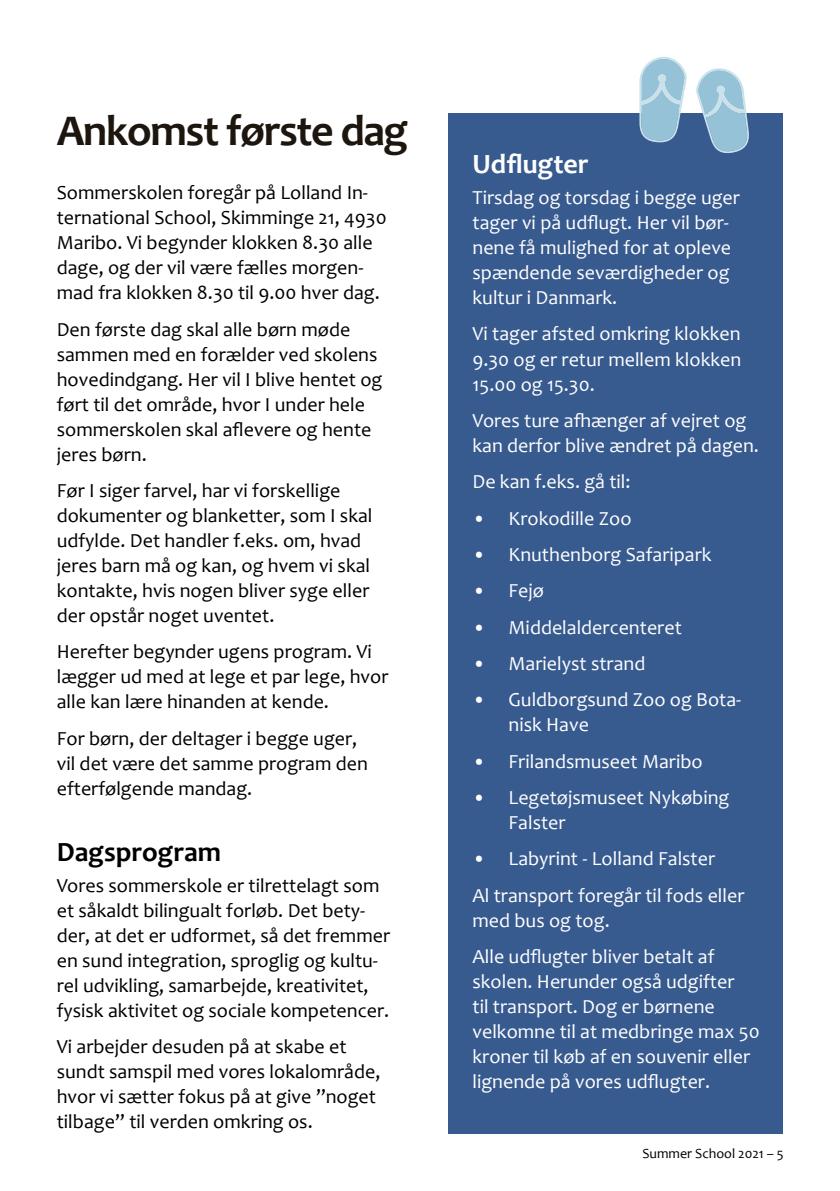
<style>
.page{position:relative;width:840px;height:1191px;background:#fff}
.page>*{position:absolute;margin:0;border:0;box-sizing:border-box;transform-origin:0 0}
.A5-overskrift{font:700 44px "Candara";letter-spacing:-.03em;color:#1d160f}
.A5-mellemrubrik{font:700 28px "Candara";color:#000}
.A5-mellemrubrik-2{font:700 28px "Candara";color:#fefefe}
.A5_Bullets{font:20px/25px "Candara";color:#000}
.A5_Bullets-2{font:20px/25px "Candara";color:#fefefe}
.t1{font:14px "Candara";color:#000}
</style>
<div class="page">
<div style="left:448px;top:113px;width:334px;height:1021px;background:#375a8f"></div>
<svg style="left:639px;top:57px;width:47px;height:85px"></svg>
<svg style="left:696px;top:68px;width:53px;height:86px"></svg>
<h2 class="A5-overskrift" style="left:57px;top:103px;width:353px">Ankomst første dag</h2>
<p class="A5_Bullets" style="left:57px;top:180px;width:331px">Sommerskolen foregår på Lolland In&shy;ternational School, Skimminge 21, 4930<br>Maribo. Vi begynder klokken 8.30 alle dage, og der vil være fælles morgen&shy;mad fra klokken 8.30 til 9.00 hver dag.</p>
<p class="A5_Bullets" style="left:57px;top:316px;width:327px">Den første dag skal alle børn møde sammen med en forælder ved skolens hovedindgang. Her vil I blive hentet og ført til det område, hvor I under hele sommerskolen skal aflevere og hente jeres børn.</p>
<p class="A5_Bullets" style="left:57px;top:478px;width:317px">Før I siger farvel, har vi forskellige dokumenter og blanketter, som I skal udfylde. Det handler f.eks. om, hvad jeres barn må og kan, og hvem vi skal kontakte, hvis nogen bliver syge eller der opstår noget uventet.</p>
<p class="A5_Bullets" style="left:57px;top:639px;width:333px">Herefter begynder ugens program. Vi lægger ud med at lege et par lege, hvor alle kan lære hinanden at kende.</p>
<p class="A5_Bullets" style="left:57px;top:725px;width:312px">For børn, der deltager i begge uger, vil det være det samme program den efterfølgende mandag.</p>
<h3 class="A5-mellemrubrik" style="left:57px;top:834px;width:166px">Dagsprogram</h3>
<p class="A5_Bullets" style="left:57px;top:872px;width:335px">Vores sommerskole er tilrettelagt som et såkaldt bilingualt forløb. Det bety&shy;der, at det er udformet, så det fremmer en sund integration, sproglig og kultu&shy;rel udvikling, samarbejde, kreativitet, fysisk aktivitet og sociale kompetencer.</p>
<p class="A5_Bullets" style="left:57px;top:1034px;width:325px">Vi arbejder desuden på at skabe et sundt samspil med vores lokalområde, hvor vi sætter fokus på at give ”noget tilbage” til verden omkring os.</p>
<h3 class="A5-mellemrubrik-2" style="left:472px;top:147px;width:118px">Udflugter</h3>
<p class="A5_Bullets-2" style="left:472px;top:185px;width:269px">Tirsdag og torsdag i begge uger tager vi på udflugt. Her vil bør&shy;nene få mulighed for at opleve spændende seværdigheder og kultur i Danmark.</p>
<p class="A5_Bullets-2" style="left:472px;top:321px;width:270px;text-align:justify">Vi tager afsted omkring klokken 9.30 og er retur mellem klokken 15.00 og 15.30.</p>
<p class="A5_Bullets-2" style="left:472px;top:408px;width:288px">Vores ture afhænger af vejret og kan derfor blive ændret på dagen.</p>
<p class="A5_Bullets-2" style="left:472px;top:469px;width:159px">De kan f.eks. gå til:</p>
<p class="A5_Bullets-2" style="left:472px;top:505px;width:160px">• Krokodille Zoo</p>
<p class="A5_Bullets-2" style="left:472px;top:542px;width:240px">• Knuthenborg Safaripark</p>
<p class="A5_Bullets-2" style="left:472px;top:578px;width:73px">• Fejø</p>
<p class="A5_Bullets-2" style="left:472px;top:614px;width:211px">• Middelaldercenteret</p>
<p class="A5_Bullets-2" style="left:472px;top:651px;width:174px">• Marielyst strand</p>
<p class="A5_Bullets-2" style="left:508px;top:687px;width:234px;text-indent:-36px">• Guldborgsund Zoo og Bota&shy;nisk Have</p>
<p class="A5_Bullets-2" style="left:472px;top:748px;width:231px">• Frilandsmuseet Maribo</p>
<p class="A5_Bullets-2" style="left:508px;top:785px;width:222px;text-indent:-36px">• Legetøjsmuseet Nykøbing<br>Falster</p>
<p class="A5_Bullets-2" style="left:472px;top:846px;width:244px">• Labyrint - Lolland Falster</p>
<p class="A5_Bullets-2" style="left:472px;top:882px;width:273px">Al transport foregår til fods eller med bus og tog.</p>
<p class="A5_Bullets-2" style="left:472px;top:944px;width:288px">Alle udflugter bliver betalt af skolen. Herunder også udgifter<br>til transport. Dog er børnene velkomne til at medbringe max 50 kroner til køb af en souvenir eller lignende på vores udflugter.</p>
<p class="t1" style="left:642px;top:1144px;width:143px">Summer School 2021 – 5</p>
</div>
